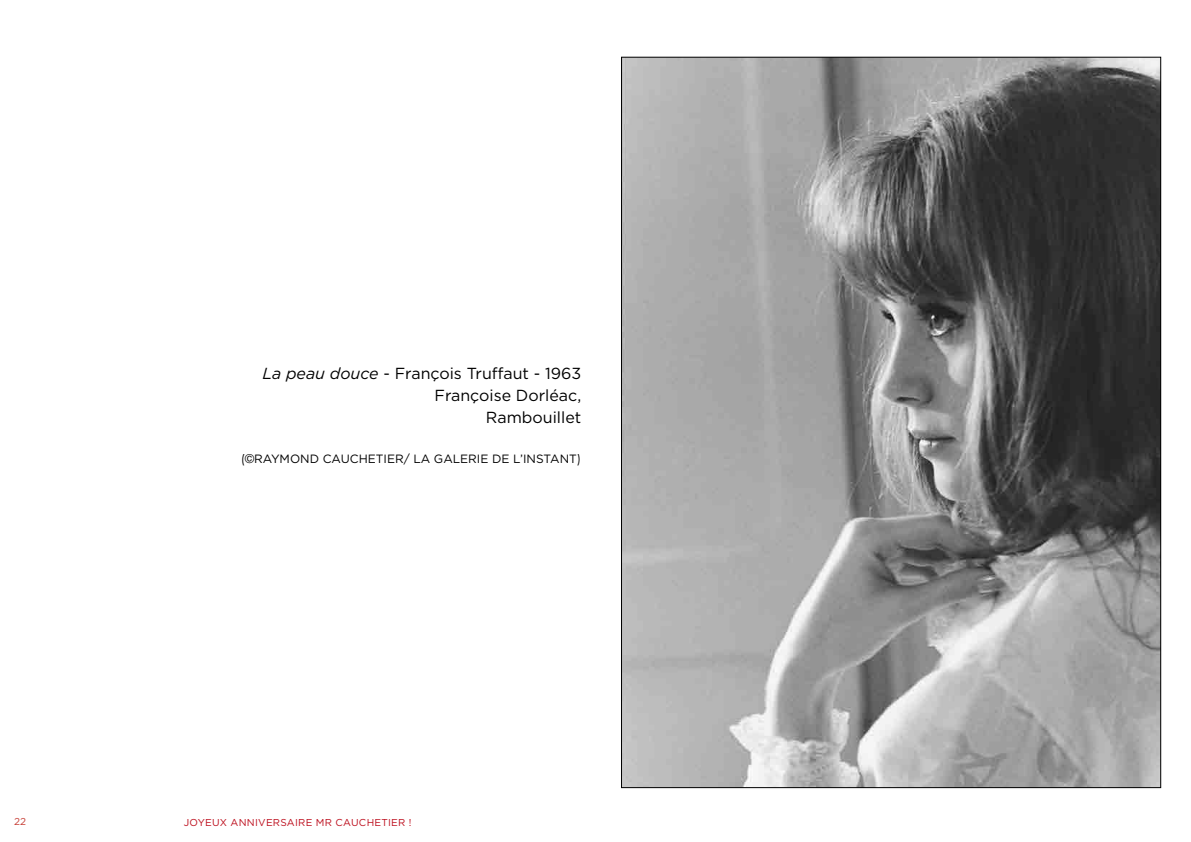
<style>
.page{position:relative;width:1191px;height:842px;background:#fff}
.page>*{position:absolute;margin:0;border:0;box-sizing:border-box;transform-origin:0 0}
.t1{font:16px/22px "Gotham";color:#000;text-align:right}
.t2{font:12px "Gotham";color:#000}
.t3{font:10px "Gotham";letter-spacing:.025em;color:#bc0c1b}
.t4{font:10px "Gotham";color:#c63b32}
.s1{font-style:italic}
.s2{font-family:"Century Gothic"}
</style>
<div class="page">
<img style="left:623px;top:59px;width:536px;height:727px">
<p class="t1" style="left:262px;top:361px;width:320px"><span class="s1">La peau douce</span> - François Truffaut - 1963<br>Françoise Dorléac,<br>Rambouillet</p>
<p class="t2" style="left:241px;top:451px;width:342px"><span class="s2">(©</span>RAYMOND CAUCHETIER/ LA GALERIE DE L’INSTANT<span class="s2">)</span></p>
<p class="t4" style="left:14px;top:815px;width:13px">22</p>
<p class="t3" style="left:184px;top:816px;width:229px">JOYEUX ANNIVERSAIRE MR CAUCHETIER !</p>
</div>
